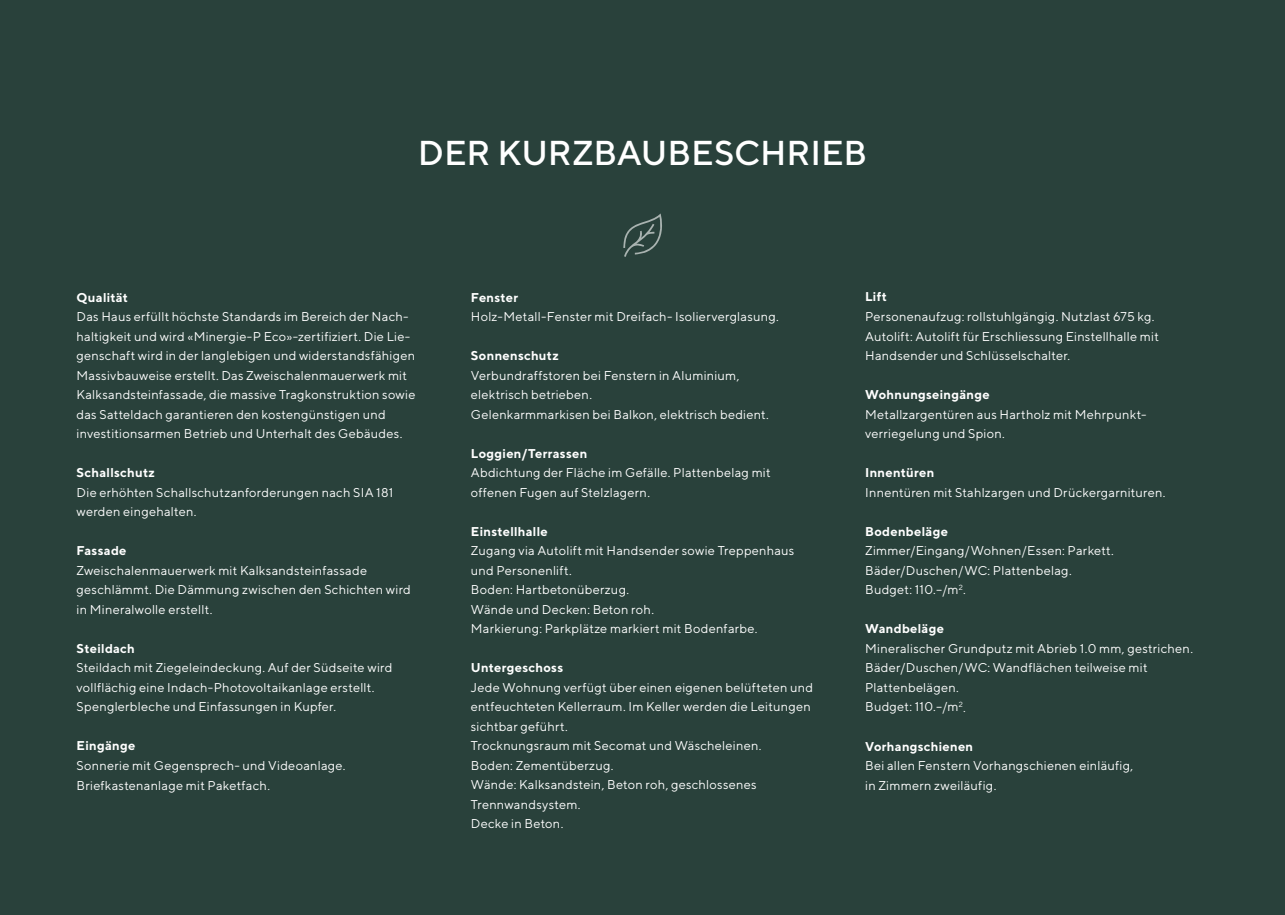
<style>
.page{position:relative;width:1285px;height:915px;background:#fff}
.page>*{position:absolute;margin:0;border:0;box-sizing:border-box;transform-origin:0 0}
.t1{font:500 34.5px "TT Norms";letter-spacing:-.005em;color:#fff}
.t2{font:12.75px/19.5px "TT Norms";letter-spacing:.02em;color:#fff}
.t3{font:700 12.75px "TT Norms";letter-spacing:.02em;color:#fff}
</style>
<div class="page">
<div style="left:0;top:0;width:1284px;height:914px;background:#29413b"></div>
<svg style="left:623px;top:213px;width:39px;height:44px"></svg>
<h1 class="t1" style="left:418px;top:131px;width:450px">DER KURZBAUBESCHRIEB</h1>
<p class="t3" style="left:77px;top:289px;width:53px">Qualität</p>
<p class="t2" style="left:77px;top:306px;width:340px">Das Haus erfüllt höchste Standards im Bereich der Nach&shy;haltigkeit und wird «Minergie-P Eco»-zertifiziert. Die Lie&shy;genschaft wird in der langlebigen und widerstandsfähigen Massivbauweise erstellt. Das Zweischalenmauerwerk mit Kalksandsteinfassade, die massive Tragkonstruktion sowie das Satteldach garantieren den kostengünstigen und investitionsarmen Betrieb und Unterhalt des Gebäudes.</p>
<p class="t3" style="left:77px;top:464px;width:80px">Schallschutz</p>
<p class="t2" style="left:77px;top:482px;width:318px">Die erhöhten Schallschutzanforderungen nach SIA 181 werden eingehalten.</p>
<p class="t3" style="left:77px;top:542px;width:51px">Fassade</p>
<p class="t2" style="left:77px;top:560px;width:336px">Zweischalenmauerwerk mit Kalksandsteinfassade geschlämmt. Die Dämmung zwischen den Schichten wird in Mineralwolle erstellt.</p>
<p class="t3" style="left:77px;top:640px;width:60px">Steildach</p>
<p class="t2" style="left:77px;top:657px;width:317px">Steildach mit Ziegeleindeckung. Auf der Südseite wird vollflächig eine Indach-Photovoltaikanlage erstellt.<br>Spenglerbleche und Einfassungen in Kupfer.</p>
<p class="t3" style="left:77px;top:737px;width:60px">Eingänge</p>
<p class="t2" style="left:77px;top:755px;width:270px">Sonnerie mit Gegensprech- und Videoanlage.<br>Briefkastenanlage mit Paketfach.</p>
<p class="t3" style="left:471px;top:289px;width:49px">Fenster</p>
<p class="t2" style="left:471px;top:306px;width:309px">Holz-Metall-Fenster mit Dreifach- Isolierverglasung.</p>
<p class="t3" style="left:471px;top:347px;width:89px">Sonnenschutz</p>
<p class="t2" style="left:471px;top:365px;width:299px">Verbundraffstoren bei Fenstern in Aluminium, elektrisch betrieben.<br>Gelenkarmmarkisen bei Balkon, elektrisch bedient.</p>
<p class="t3" style="left:471px;top:445px;width:118px">Loggien/Terrassen</p>
<p class="t2" style="left:471px;top:462px;width:301px">Abdichtung der Fläche im Gefälle. Plattenbelag mit offenen Fugen auf Stelzlagern.</p>
<p class="t3" style="left:471px;top:523px;width:78px">Einstellhalle</p>
<p class="t2" style="left:471px;top:540px;width:325px">Zugang via Autolift mit Handsender sowie Treppenhaus und Personenlift.<br>Boden: Hartbetonüberzug.<br>Wände und Decken: Beton roh.<br>Markierung: Parkplätze markiert mit Bodenfarbe.</p>
<p class="t3" style="left:471px;top:659px;width:94px">Untergeschoss</p>
<p class="t2" style="left:471px;top:677px;width:344px">Jede Wohnung verfügt über einen eigenen belüfteten und entfeuchteten Kellerraum. Im Keller werden die Leitungen sichtbar geführt.<br>Trocknungsraum mit Secomat und Wäscheleinen.<br>Boden: Zementüberzug.<br>Wände: Kalksandstein, Beton roh, geschlossenes Trennwandsystem.<br>Decke in Beton.</p>
<p class="t3" style="left:865px;top:289px;width:23px">Lift</p>
<p class="t2" style="left:865px;top:306px;width:295px">Personenaufzug: rollstuhlgängig. Nutzlast 675 kg.<br>Autolift: Autolift für Erschliessung Einstellhalle mit<br>Handsender und Schlüsselschalter.</p>
<p class="t3" style="left:865px;top:386px;width:126px">Wohnungseingänge</p>
<p class="t2" style="left:865px;top:404px;width:281px">Metallzargentüren aus Hartholz mit Mehrpunkt&shy;verriegelung und Spion.</p>
<p class="t3" style="left:865px;top:464px;width:71px">Innentüren</p>
<p class="t2" style="left:865px;top:482px;width:302px">Innentüren mit Stahlzargen und Drückergarnituren.</p>
<p class="t3" style="left:865px;top:523px;width:84px">Bodenbeläge</p>
<p class="t2" style="left:865px;top:540px;width:250px">Zimmer/Eingang/Wohnen/Essen: Parkett.<br>Bäder/Duschen/WC: Plattenbelag.<br>Budget: 110.–/m<sup>2</sup>.</p>
<p class="t3" style="left:865px;top:620px;width:80px">Wandbeläge</p>
<p class="t2" style="left:865px;top:638px;width:329px">Mineralischer Grundputz mit Abrieb 1.0 mm, gestrichen.<br>Bäder/Duschen/WC: Wandflächen teilweise mit Plattenbelägen.<br>Budget: 110.–/m<sup>2</sup>.</p>
<p class="t3" style="left:865px;top:737px;width:110px">Vorhangschienen</p>
<p class="t2" style="left:865px;top:755px;width:269px">Bei allen Fenstern Vorhangschienen einläufig, in Zimmern zweiläufig.</p>
</div>
